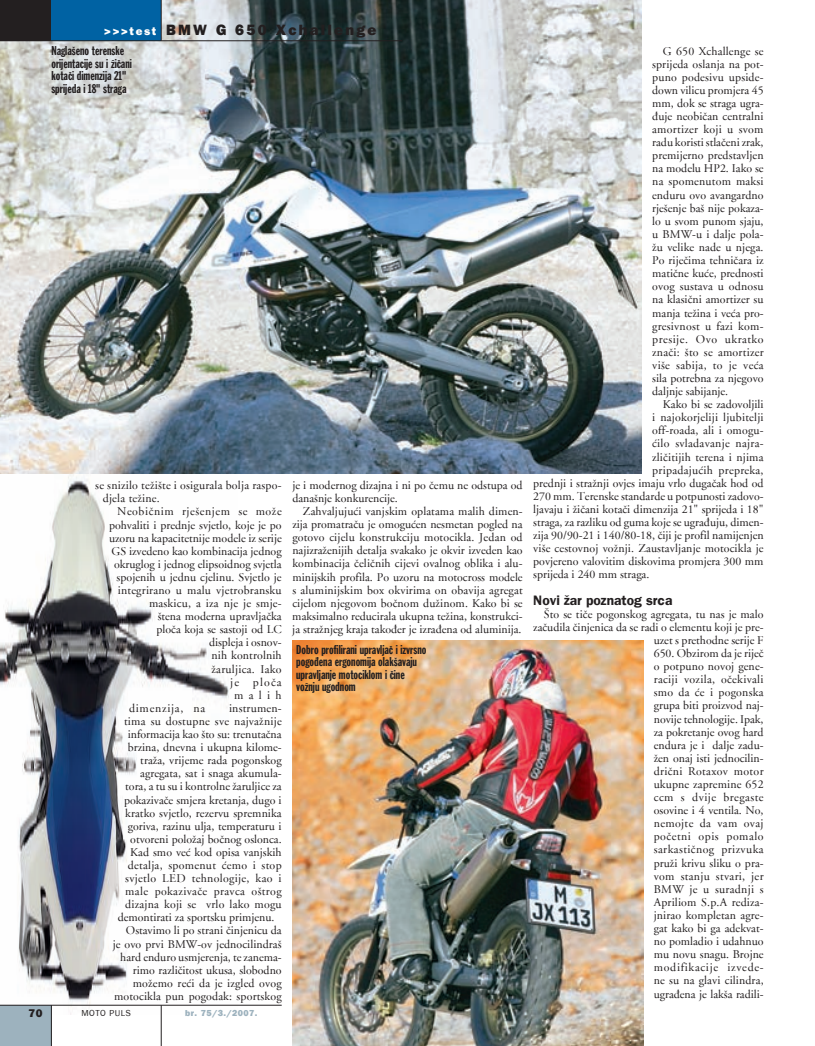
<style>
.page{position:relative;width:815px;height:1046px;background:#fff}
.page>*{position:absolute;margin:0;border:0;box-sizing:border-box;transform-origin:0 0}
.t1{font:800 15px "Franklin Gothic";letter-spacing:.15em;color:#231f20}
.t2{font:13.75px "Franklin Gothic Demi";color:#231f20}
.t3{font:12.5px/12.5px "Franklin Gothic Extra Cond";color:#231f20}
.t4{font:11.88px/13.1px "Adobe Garamond";color:#231f20;text-align:justify}
.t5{font:11.88px/13.1px "Adobe Garamond";letter-spacing:.02em;color:#231f20}
.t6{font:11.88px "Adobe Garamond";letter-spacing:.025em;color:#231f20}
.t7{font:11.88px "Adobe Garamond";letter-spacing:.03em;color:#231f20}
.t8{font:11.88px "Adobe Garamond";letter-spacing:.045em;color:#231f20}
.t9{font:11.88px "Adobe Garamond";letter-spacing:.065em;color:#231f20}
.t10{font:800 11.25px "Franklin Gothic";color:#231f20}
.t11{font:800 8.75px "Franklin Gothic";letter-spacing:.05em;color:#9db2be}
.t12{font:8.75px "Franklin Gothic";letter-spacing:.05em;color:#231f20}
.s1{font-size:11.25px;color:#fff}
</style>
<div class="page">
<img style="left:0;top:473px;width:238px;height:541px">
<img style="left:292px;top:640px;width:351px;height:405px">
<img style="left:0;top:0;width:642px;height:473px">
<div style="left:0;top:1005px;width:51px;height:40px;background:#9db2be"></div>
<div style="left:0;top:0;width:51px;height:41px;background:#231f20"></div>
<div style="left:51px;top:0;width:110px;height:41px;background:#0062a3"></div>
<hr style="left:0;top:41px;width:402px;height:1px;background:#231f20">
<hr style="left:161px;top:0;width:1px;height:41px;background:#231f20">
<hr style="left:51px;top:1005px;width:1px;height:40px;background:#231f20">
<hr style="left:161px;top:1005px;width:1px;height:40px;background:#231f20">
<hr style="left:0;top:1004px;width:282px;height:1px;background:#231f20">
<p class="t1" style="left:104px;top:24px;width:274px"><span class="s1">&gt;&gt;&gt;test</span> BMW G 650 Xchallenge</p>
<p class="t3" style="left:51px;top:45px;width:82px">Naglašeno terenske orijentacije su i žičani kotači dimenzija 21" sprijeda i 18" straga</p>
<p class="t5" style="left:103px;top:480px;width:180px;text-indent:-8px">se snizilo težište i osigurala bolja raspo&shy;djela težine.</p>
<p class="t8" style="left:117px;top:507px;width:166px">Neobičnim rješenjem se može</p>
<p class="t4" style="left:109px;top:519px;width:174px">pohvaliti i prednje svjetlo, koje je po</p>
<p class="t4" style="left:109px;top:532px;width:174px">uzoru na kapacitetnije modele iz serije</p>
<p class="t4" style="left:112px;top:545px;width:172px">GS izvedeno kao kombinacija jednog</p>
<p class="t4" style="left:114px;top:558px;width:169px">okruglog i jednog elipsoidnog svjetla</p>
<p class="t4" style="left:117px;top:571px;width:167px">spojenih u jednu cjelinu. Svjetlo je</p>
<p class="t5" style="left:118px;top:584px;width:165px">integrirano u malu vjetrobransku</p>
<p class="t5" style="left:149px;top:597px;width:134px">maskicu, a iza nje je smje-</p>
<p class="t4" style="left:158px;top:611px;width:125px">štena moderna upravljačka</p>
<p class="t4" style="left:157px;top:624px;width:127px">ploča koja se sastoji od LC</p>
<p class="t4" style="left:209px;top:637px;width:74px">displeja i osnov-</p>
<p class="t4" style="left:212px;top:650px;width:72px">nih kontrolnih</p>
<p class="t6" style="left:212px;top:664px;width:72px">žaruljica. Iako</p>
<p class="t4" style="left:230px;top:676px;width:53px">je ploča</p>
<p class="t4" style="left:234px;top:689px;width:49px">malih</p>
<p class="t9" style="left:129px;top:703px;width:78px">dimenzija, na</p>
<p class="t4" style="left:229px;top:702px;width:54px">instrumen-</p>
<p class="t5" style="left:124px;top:715px;width:159px">tima su dostupne sve najvažnije</p>
<p class="t4" style="left:128px;top:728px;width:155px">informacija kao što su: trenutačna</p>
<p class="t4" style="left:128px;top:741px;width:155px">brzina, dnevna i ukupna kilome-</p>
<p class="t4" style="left:140px;top:754px;width:143px">traža, vrijeme rada pogonskog</p>
<p class="t4" style="left:140px;top:768px;width:143px">agregata, sat i snaga akumula-</p>
<p class="t4" style="left:125px;top:781px;width:158px">tora, a tu su i kontrolne žaruljice za</p>
<p class="t4" style="left:124px;top:794px;width:159px">pokazivače smjera kretanja, dugo i</p>
<p class="t4" style="left:125px;top:807px;width:158px">kratko svjetlo, rezervu spremnika</p>
<p class="t4" style="left:128px;top:820px;width:155px">goriva, razinu ulja, temperaturu i</p>
<p class="t4" style="left:130px;top:833px;width:153px">otvoreni položaj bočnog oslonca.</p>
<p class="t4" style="left:130px;top:846px;width:153px">Kad smo već kod opisa vanjskih</p>
<p class="t6" style="left:128px;top:860px;width:155px">detalja, spomenut ćemo i stop</p>
<p class="t6" style="left:125px;top:873px;width:158px">svjetlo LED tehnologije, kao i</p>
<p class="t7" style="left:125px;top:886px;width:158px">male pokazivače pravca oštrog</p>
<p class="t5" style="left:125px;top:898px;width:158px">dizajna koji se vrlo lako mogu</p>
<p class="t4" style="left:118px;top:912px;width:158px">demontirati za sportsku primjenu.</p>
<p class="t4" style="left:126px;top:925px;width:157px">Ostavimo li po strani činjenicu da</p>
<p class="t4" style="left:113px;top:938px;width:170px">je ovo prvi BMW-ov jednocilindraš</p>
<p class="t4" style="left:120px;top:951px;width:163px">hard enduro usmjerenja, te zanema-</p>
<p class="t4" style="left:133px;top:964px;width:150px">rimo različitost ukusa, slobodno</p>
<p class="t4" style="left:133px;top:977px;width:150px">možemo reći da je izgled ovog</p>
<p class="t4" style="left:114px;top:990px;width:169px">motocikla pun pogodak: sportskog</p>
<p class="t10" style="left:28px;top:1008px;width:16px">70</p>
<p class="t12" style="left:82px;top:1010px;width:51px">MOTO PULS</p>
<p class="t11" style="left:185px;top:1010px;width:74px">br. 75/3./2007.</p>
<p class="t4" style="left:292px;top:479px;width:232px">je i modernog dizajna i ni po čemu ne odstupa od današnje konkurencije.</p>
<p class="t4" style="left:292px;top:506px;width:232px;text-indent:11px">Zahvaljujući vanjskim oplatama malih dimen&shy;zija promatraču je omogućen nesmetan pogled na gotovo cijelu konstrukciju motocikla. Jedan od najizraženijih detalja svakako je okvir izveden kao kombinacija čeličnih cijevi ovalnog oblika i alu&shy;minijskih profila. Po uzoru na motocross modele s aluminijskim box okvirima on obavija agregat cijelom njegovom bočnom dužinom. Kako bi se maksimalno reducirala ukupna težina, konstrukci&shy;ja stražnjeg kraja također je izrađena od aluminija.</p>
<p class="t3" style="left:296px;top:644px;width:132px">Dobro profilirani upravljač i izvrsno pogođena ergonomija olakšavaju upravljanje motociklom i čine vožnju ugodnom</p>
<p class="t4" style="left:652px;top:45px;width:113px;text-indent:11px">G 650 Xchallenge se sprijeda oslanja na pot&shy;puno podesivu upside&shy;down vilicu promjera 45 mm, dok se straga ugra&shy;đuje neobičan centralni amortizer koji u svom radu koristi stlačeni zrak, premijerno predstavljen na modelu HP2. Iako se na spomenutom maksi enduru ovo avangardno rješenje baš nije pokaza&shy;lo u svom punom sjaju, u BMW-u i dalje pola&shy;žu velike nade u njega.<br>Po riječima tehničara iz matične kuće, prednosti ovog sustava u odnosu na klasični amortizer su manja težina i veća pro&shy;gresivnost u fazi kom&shy;presije. Ovo ukratko znači: što se amortizer više sabija, to je veća sila potrebna za njegovo daljnje sabijanje.</p>
<p class="t4" style="left:663px;top:399px;width:102px">Kako bi se zadovoljili</p>
<p class="t5" style="left:652px;top:412px;width:113px">i najokorjeliji ljubitelji</p>
<p class="t4" style="left:652px;top:425px;width:113px">off-roada, ali i omogu-</p>
<p class="t6" style="left:652px;top:439px;width:113px">ćilo svladavanje najra-</p>
<p class="t4" style="left:652px;top:451px;width:113px">zličitijih terena i njima</p>
<p class="t6" style="left:652px;top:465px;width:113px">pripadajućih prepreka,</p>
<p class="t4" style="left:533px;top:477px;width:232px">prednji i stražnji ovjes imaju vrlo dugačak hod od</p>
<p class="t4" style="left:533px;top:490px;width:232px">270 mm. Terenske standarde u potpunosti zadovo-</p>
<p class="t4" style="left:533px;top:503px;width:232px">ljavaju i žičani kotači dimenzija 21" sprijeda i 18"</p>
<p class="t4" style="left:533px;top:516px;width:232px">straga, za razliku od guma koje se ugrađuju, dimen-</p>
<p class="t4" style="left:533px;top:530px;width:232px">zija 90/90-21 i 140/80-18, čiji je profil namijenjen</p>
<p class="t4" style="left:533px;top:543px;width:232px">više cestovnoj vožnji. Zaustavljanje motocikla je</p>
<p class="t4" style="left:533px;top:556px;width:232px">povjereno valovitim diskovima promjera 300 mm</p>
<p class="t4" style="left:533px;top:569px;width:118px">sprijeda i 240 mm straga.</p>
<p class="t2" style="left:533px;top:595px;width:141px">Novi žar poznatog srca</p>
<p class="t4" style="left:533px;top:608px;width:232px;text-align:right">Što se tiče pogonskog agregata, tu nas je malo začudila činjenica da se radi o elementu koji je pre&shy;uzet s prethodne serije F<br>650. Obzirom da je riječ<br>o potpuno novoj gene-<br>raciji vozila, očekivali<br>smo da će i pogonska<br>grupa biti proizvod naj-<br>novije tehnologije. Ipak,<br>za pokretanje ovog hard<br>endura je i dalje zadu-<br>žen onaj isti jednocilin-<br>drični Rotaxov motor<br>ukupne zapremine 652<br>ccm s dvije bregaste<br>osovine i 4 ventila. No,<br>nemojte da vam ovaj<br>početni opis pomalo<br>sarkastičnog prizvuka<br>pruži krivu sliku o pra-<br>vom stanju stvari, jer<br>BMW je u suradnji s<br>Apriliom S.p.A rediza-<br>jnirao kompletan agre-<br>gat kako bi ga adekvat-<br>no pomladio i udahnuo<br>mu novu snagu. Brojne<br>modifikacije izvede-<br>ne su na glavi cilindra,<br>ugrađena je lakša radili-</p>
</div>
